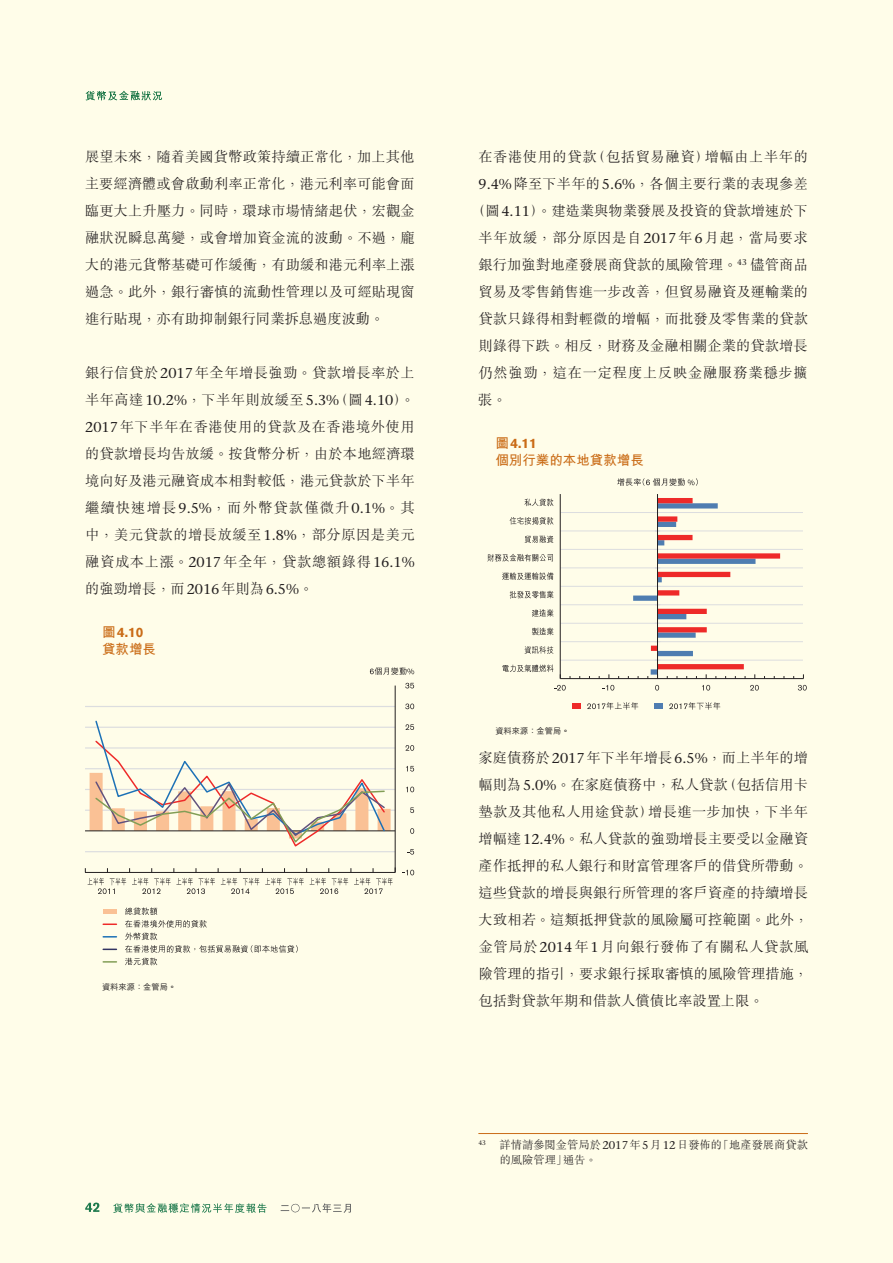
<style>
.page{position:relative;width:893px;height:1263px;background:#fff}
.page>*{position:absolute;margin:0;border:0;box-sizing:border-box;transform-origin:0 0}
.Text{font:300 14.25px/27px "M Sung HK";letter-spacing:.005em;color:#231f20;text-align:justify}
.Text-2{font:300 14.25px "M Sung HK";letter-spacing:.05em;color:#231f20}
.Text-3{font:300 14.25px "M Sung HK";letter-spacing:.04em;color:#231f20}
.Chart_Heading{font:700 13.5px/16.5px "M Hei HK";color:#ca6c17}
.Notes{font:300 11.25px/15px "M Sung HK";color:#231f20}
.Chart_Notes{font:500 8.25px "M Hei HK";color:#231f20}
.t1{font:500 8.25px "Stone Serif Std";color:#231f20}
.s1{font-family:"Stone Serif Std";font-weight:500}
.s2{font-family:"Akzidenz Grotesk BQ"}
</style>
<div class="page">
<div style="left:0;top:0;width:892px;height:1263px;background:#fffde9"></div>
<svg style="left:113px;top:1203px;width:153px;height:10px;background:#b5d1b5"></svg>
<svg style="left:281px;top:1203px;width:70px;height:10px"></svg>
<svg style="left:85px;top:1202px;width:14px;height:10px"></svg>
<svg style="left:86px;top:91px;width:76px;height:9px"></svg>
<svg style="left:892px;top:0;width:1px;height:1263px"></svg>
<hr style="left:85px;top:727px;width:310px;height:1px;background:#dcdddf">
<hr style="left:85px;top:706px;width:310px;height:1px;background:#dcdddf">
<hr style="left:85px;top:747px;width:310px;height:1px;background:#dcdddf">
<hr style="left:85px;top:768px;width:310px;height:1px;background:#dcdddf">
<hr style="left:85px;top:789px;width:310px;height:1px;background:#dcdddf">
<hr style="left:85px;top:810px;width:310px;height:1px;background:#dcdddf">
<hr style="left:85px;top:851px;width:310px;height:1px;background:#dcdddf">
<svg style="left:402px;top:870px;width:12px;height:5px"></svg>
<svg style="left:407px;top:849px;width:7px;height:5px"></svg>
<svg style="left:410px;top:807px;width:4px;height:6px"></svg>
<svg style="left:410px;top:828px;width:4px;height:6px"></svg>
<svg style="left:406px;top:787px;width:8px;height:5px"></svg>
<svg style="left:406px;top:766px;width:8px;height:5px"></svg>
<svg style="left:406px;top:745px;width:8px;height:6px"></svg>
<svg style="left:406px;top:724px;width:8px;height:6px"></svg>
<svg style="left:405px;top:703px;width:9px;height:6px"></svg>
<svg style="left:405px;top:683px;width:9px;height:5px"></svg>
<div style="left:103px;top:909px;width:13px;height:5px;background:#fac195"></div>
<svg style="left:103px;top:961px;width:13px;height:2px"></svg>
<svg style="left:103px;top:936px;width:13px;height:1px"></svg>
<svg style="left:103px;top:923px;width:13px;height:2px"></svg>
<svg style="left:103px;top:948px;width:13px;height:2px"></svg>
<hr style="left:395px;top:685px;width:1px;height:187px;background:#231f20">
<hr style="left:85px;top:872px;width:310px;height:1px;background:#231f20">
<hr style="left:85px;top:830px;width:310px;height:1px;background:#231f20">
<svg style="left:90px;top:719px;width:301px;height:129px;background:#f3ebd7"></svg>
<svg style="left:125px;top:907px;width:173px;height:58px;background:#eeecd9"></svg>
<svg style="left:88px;top:878px;width:38px;height:16px"></svg>
<svg style="left:132px;top:878px;width:83px;height:16px"></svg>
<svg style="left:221px;top:878px;width:38px;height:16px"></svg>
<svg style="left:265px;top:878px;width:39px;height:16px"></svg>
<svg style="left:310px;top:878px;width:38px;height:16px"></svg>
<svg style="left:354px;top:878px;width:39px;height:16px"></svg>
<svg style="left:370px;top:667px;width:44px;height:8px"></svg>
<hr style="left:560px;top:660px;width:243px;height:1px;background:#dcdddf">
<hr style="left:560px;top:641px;width:243px;height:1px;background:#dcdddf">
<hr style="left:560px;top:623px;width:243px;height:1px;background:#dcdddf">
<hr style="left:560px;top:604px;width:243px;height:1px;background:#dcdddf">
<hr style="left:560px;top:586px;width:243px;height:1px;background:#dcdddf">
<hr style="left:560px;top:567px;width:243px;height:1px;background:#dcdddf">
<hr style="left:560px;top:549px;width:243px;height:1px;background:#dcdddf">
<hr style="left:560px;top:530px;width:243px;height:1px;background:#dcdddf">
<hr style="left:560px;top:512px;width:243px;height:1px;background:#dcdddf">
<svg style="left:554px;top:685px;width:12px;height:5px"></svg>
<svg style="left:602px;top:685px;width:12px;height:5px"></svg>
<svg style="left:655px;top:685px;width:4px;height:5px"></svg>
<svg style="left:702px;top:685px;width:8px;height:5px"></svg>
<svg style="left:798px;top:685px;width:9px;height:5px"></svg>
<svg style="left:750px;top:685px;width:9px;height:5px"></svg>
<div style="left:654px;top:703px;width:8px;height:6px;background:#4f7db1"></div>
<div style="left:572px;top:703px;width:8px;height:6px;background:#ee2a29"></div>
<hr style="left:560px;top:494px;width:1px;height:185px;background:#231f20">
<hr style="left:560px;top:678px;width:243px;height:1px;background:#231f20">
<svg style="left:628px;top:498px;width:157px;height:181px;background:#f0dfd2"></svg>
<hr style="left:657px;top:494px;width:1px;height:185px;background:#231f20">
<svg style="left:502px;top:664px;width:51px;height:8px"></svg>
<svg style="left:525px;top:646px;width:28px;height:8px"></svg>
<svg style="left:532px;top:628px;width:22px;height:7px"></svg>
<svg style="left:532px;top:609px;width:22px;height:8px"></svg>
<svg style="left:510px;top:591px;width:44px;height:7px"></svg>
<svg style="left:502px;top:572px;width:51px;height:8px"></svg>
<svg style="left:487px;top:554px;width:66px;height:7px"></svg>
<svg style="left:525px;top:535px;width:28px;height:8px"></svg>
<svg style="left:510px;top:517px;width:43px;height:8px"></svg>
<svg style="left:524px;top:499px;width:29px;height:7px"></svg>
<svg style="left:669px;top:702px;width:51px;height:8px"></svg>
<svg style="left:587px;top:702px;width:51px;height:8px"></svg>
<svg style="left:617px;top:478px;width:81px;height:8px"></svg>
<hr style="left:478px;top:1133px;width:330px;height:1px;background:#ca6c17">
<p class="Text" style="left:85px;top:142px;width:331px">展望未來，隨着美國貨幣政策持續正常化，加上其他主要經濟體或會啟動利率正常化，港元利率可能會面臨更大上升壓力。同時，環球市場情緒起伏，宏觀金融狀況瞬息萬變，或會增加資金流的波動。不過，龐大的港元貨幣基礎可作緩衝，有助緩和港元利率上漲過急。此外，銀行審慎的流動性管理以及可經貼現窗進行貼現，亦有助抑制銀行同業拆息過度波動。</p>
<p class="Text" style="left:85px;top:358px;width:331px">銀行信貸於<span class="s1">2017</span>年全年增長強勁。貸款增長率於上半年高達<span class="s1">10.2%</span>，下半年則放緩至<span class="s1">5.3%</span>（圖<span class="s1">4.10</span>）。<span class="s1">2017</span>年下半年在香港使用的貸款及在香港境外使用的貸款增長均告放緩。按貨幣分析，由於本地經濟環境向好及港元融資成本相對較低，港元貸款於下半年繼續快速增長<span class="s1">9.5%</span>，而外幣貸款僅微升<span class="s1">0.1%</span>。其中，美元貸款的增長放緩至<span class="s1">1.8%</span>，部分原因是美元融資成本上漲。<span class="s1">2017</span>年全年，貸款總額錄得<span class="s1">16.1%</span>的強勁增長，而<span class="s1">2016</span>年則為<span class="s1">6.5%</span>。</p>
<p class="Chart_Heading" style="left:102px;top:623px;width:55px">圖<span class="s2">4.10</span>貸款增長</p>
<p class="Chart_Notes" style="left:102px;top:981px;width:76px">資料來源：金管局。</p>
<p class="Text-3" style="left:478px;top:146px;width:331px">在香港使用的貸款（包括貿易融資）增幅由上半年的</p>
<p class="Text" style="left:478px;top:169px;width:331px"><span class="s1">9.4%</span>降至下半年的<span class="s1">5.6%</span>，各個主要行業的表現參差</p>
<p class="Text" style="left:471px;top:196px;width:338px">（圖<span class="s1">4.11</span>）。建造業與物業發展及投資的貸款增速於下</p>
<p class="Text-2" style="left:478px;top:227px;width:331px">半年放緩，部分原因是自<span class="s1">2017</span>年<span class="s1">6</span>月起，當局要求</p>
<p class="Text" style="left:478px;top:250px;width:260px">銀行加強對地產發展商貸款的風險管理。</p>
<p class="t1" style="left:737px;top:257px;width:11px">43</p>
<p class="Text" style="left:478px;top:250px;width:331px;text-indent:272px">儘管商品貿易及零售銷售進一步改善，但貿易融資及運輸業的貸款只錄得相對輕微的增幅，而批發及零售業的貸款則錄得下跌。相反，財務及金融相關企業的貸款增長仍然強勁，這在一定程度上反映金融服務業穩步擴張。</p>
<p class="Chart_Heading" style="left:495px;top:434px;width:150px">圖<span class="s2">4.11<br></span>個別行業的本地貸款增長</p>
<p class="Chart_Notes" style="left:495px;top:725px;width:76px">資料來源：金管局。</p>
<p class="Text" style="left:478px;top:744px;width:331px">家庭債務於<span class="s1">2017</span>年下半年增長<span class="s1">6.5%</span>，而上半年的增幅則為<span class="s1">5.0%</span>。在家庭債務中，私人貸款（包括信用卡墊款及其他私人用途貸款）增長進一步加快，下半年增幅達<span class="s1">12.4%</span>。私人貸款的強勁增長主要受以金融資產作抵押的私人銀行和財富管理客戶的借貸所帶動。這些貸款的增長與銀行所管理的客戶資產的持續增長大致相若。這類抵押貸款的風險屬可控範圍。此外，金管局於<span class="s1">2014</span>年<span class="s1">1</span>月向銀行發佈了有關私人貸款風險管理的指引，要求銀行採取審慎的風險管理措施，包括對貸款年期和借款人償債比率設置上限。</p>
<p class="Notes" style="left:500px;top:1136px;width:310px;text-indent:-21px"><sup>43</sup> 詳情請參閱金管局於<span class="s1">2017</span>年<span class="s1">5</span>月<span class="s1">12</span>日發佈的「地產發展商貸款的風險管理」通告。</p>
</div>
